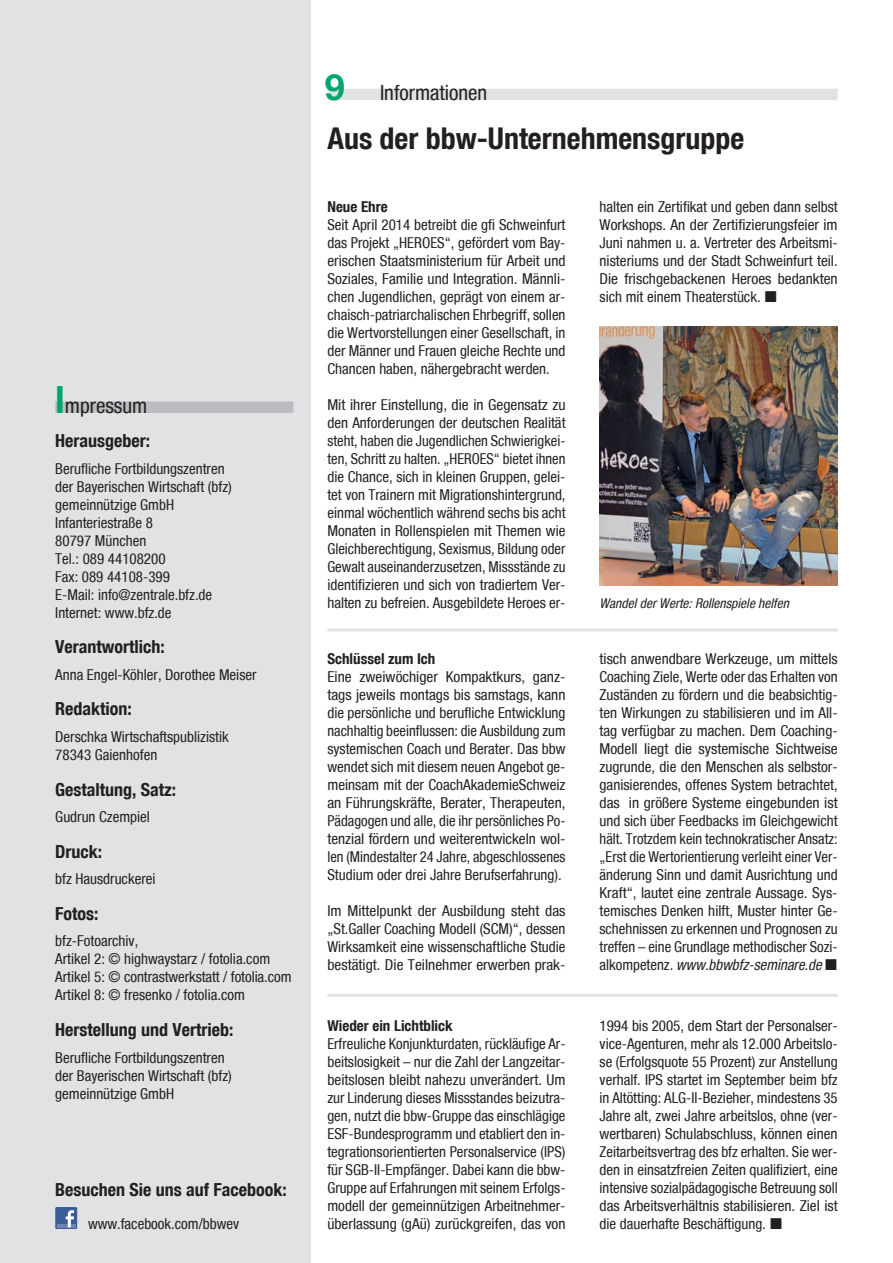
<style>
.page{position:relative;width:893px;height:1263px;background:#fff}
.page>*{position:absolute;margin:0;border:0;box-sizing:border-box;transform-origin:0 0}
.t1{font:700 36px "Helvetica Neue";color:#00a66e}
.t2{font:700 condensed 30px "Helvetica Neue";color:#231f20}
.t3{font:condensed 21px "Helvetica Neue";color:#231f20}
.t4{font:700 condensed 18px "Helvetica Neue";color:#231f20}
.t5{font:condensed 15px/18px "Helvetica Neue";color:#231f20;text-align:justify}
.t6{font:700 condensed 15px "Helvetica Neue";color:#231f20}
.t7{font:italic condensed 13.5px "Helvetica Neue";color:#231f20}
.s1{font-weight:700;font-size:37.5px;color:#00a66e}
.s2{font-style:italic}
</style>
<div class="page">
<div style="left:0;top:0;width:310px;height:1263px;background:#e1e2e4"></div>
<div style="left:327px;top:89px;width:511px;height:11px;background:#e1e2e4"></div>
<hr style="left:327px;top:628px;width:511px;height:3px;background:#e1e2e4">
<hr style="left:327px;top:994px;width:511px;height:3px;background:#e1e2e4">
<img style="left:600px;top:326px;width:238px;height:260px">
<div style="left:55px;top:401px;width:238px;height:12px;background:#bcbdc0"></div>
<div style="left:55px;top:1207px;width:22px;height:22px;background:#3b5b99"></div>
<hr style="left:57px;top:1224px;width:19px;height:3px;background:#6d84b3">
<svg style="left:66px;top:1210px;width:8px;height:17px"></svg>
<h3 class="t3" style="left:55px;top:393px;width:94px"><span class="s1">I</span>mpressum</h3>
<p class="t4" style="left:55px;top:430px;width:96px">Herausgeber:</p>
<p class="t5" style="left:55px;top:459px;width:178px;text-align:left">Berufliche Fortbildungszentren der Bayerischen Wirtschaft (bfz) gemeinnützige GmbH<br>Infanteriestraße 8<br>80797 München<br>Tel.: 089 44108200<br>Fax: 089 44108-399<br>E-Mail: info@zentrale.bfz.de<br>Internet: www.bfz.de</p>
<p class="t4" style="left:55px;top:636px;width:111px">Verantwortlich:</p>
<p class="t5" style="left:55px;top:665px;width:203px">Anna Engel-Köhler, Dorothee Meiser</p>
<p class="t4" style="left:55px;top:698px;width:78px">Redaktion:</p>
<p class="t5" style="left:55px;top:727px;width:175px">Derschka Wirtschaftspublizistik<br>78343 Gaienhofen</p>
<p class="t4" style="left:55px;top:778px;width:122px">Gestaltung, Satz:</p>
<p class="t5" style="left:55px;top:808px;width:96px">Gudrun Czempiel</p>
<p class="t4" style="left:55px;top:840px;width:48px">Druck:</p>
<p class="t5" style="left:55px;top:870px;width:102px">bfz Hausdruckerei</p>
<p class="t4" style="left:55px;top:902px;width:45px">Fotos:</p>
<p class="t5" style="left:55px;top:932px;width:238px;text-align:left">bfz-Fotoarchiv,<br>Artikel 2: © highwaystarz / fotolia.com Artikel 5: © contrastwerkstatt / fotolia.com Artikel 8: © fresenko / fotolia.com</p>
<p class="t4" style="left:55px;top:1019px;width:180px">Herstellung und Vertrieb:</p>
<p class="t5" style="left:55px;top:1048px;width:178px;text-align:left">Berufliche Fortbildungszentren der Bayerischen Wirtschaft (bfz) gemeinnützige GmbH</p>
<p class="t4" style="left:55px;top:1178px;width:233px">Besuchen Sie uns auf Facebook:</p>
<p class="t5" style="left:88px;top:1214px;width:153px">www.facebook.com/bbwev</p>
<h1 class="t1" style="left:325px;top:65px;width:22px">9</h1>
<h3 class="t3" style="left:380px;top:80px;width:109px">Informationen</h3>
<h2 class="t2" style="left:327px;top:120px;width:418px">Aus der bbw-Unternehmensgruppe</h2>
<p class="t6" style="left:327px;top:197px;width:62px">Neue Ehre</p>
<p class="t5" style="left:327px;top:215px;width:240px">Seit April 2014 betreibt die gfi Schweinfurt das Projekt „HEROES“, gefördert vom Bay&shy;erischen Staatsministerium für Arbeit und Soziales, Familie und Integration. Männli&shy;chen Jugendlichen, geprägt von einem ar&shy;chaisch-patriarchalischen Ehrbegriff, sollen die Wertvorstellungen einer Gesellschaft, in der Männer und Frauen gleiche Rechte und Chancen haben, nähergebracht werden.</p>
<p class="t5" style="left:327px;top:395px;width:240px">Mit ihrer Einstellung, die in Gegensatz zu den Anforderungen der deutschen Realität steht, haben die Jugendlichen Schwierigkei&shy;ten, Schritt zu halten. „HEROES“ bietet ihnen die Chance, sich in kleinen Gruppen, gelei&shy;tet von Trainern mit Migrationshintergrund, einmal wöchentlich während sechs bis acht Monaten in Rollenspielen mit Themen wie Gleichberechtigung, Sexismus, Bildung oder Gewalt auseinanderzusetzen, Missstände zu identifizieren und sich von tradiertem Ver&shy;halten zu befreien. Ausgebildete Heroes er-</p>
<p class="t6" style="left:327px;top:650px;width:109px">Schlüssel zum Ich</p>
<p class="t5" style="left:327px;top:668px;width:240px">Eine zweiwöchiger Kompaktkurs, ganz&shy;tags jeweils montags bis samstags, kann die persönliche und berufliche Entwicklung nachhaltig beeinflussen: die Ausbildung zum systemischen Coach und Berater. Das bbw wendet sich mit diesem neuen Angebot ge&shy;meinsam mit der CoachAkademieSchweiz an Führungskräfte, Berater, Therapeuten, Pädagogen und alle, die ihr persönliches Po&shy;tenzial fördern und weiterentwickeln wol&shy;len (Mindestalter 24 Jahre, abgeschlossenes Studium oder drei Jahre Berufserfahrung).</p>
<p class="t5" style="left:327px;top:902px;width:240px">Im Mittelpunkt der Ausbildung steht das „St.Galler Coaching Modell (SCM)“, dessen Wirksamkeit eine wissenschaftliche Studie bestätigt. Die Teilnehmer erwerben prak-</p>
<p class="t6" style="left:327px;top:1017px;width:127px">Wieder ein Lichtblick</p>
<p class="t5" style="left:327px;top:1035px;width:240px">Erfreuliche Konjunkturdaten, rückläufige Ar&shy;beitslosigkeit – nur die Zahl der Langzeitar&shy;beitslosen bleibt nahezu unverändert. Um zur Linderung dieses Missstandes beizutra&shy;gen, nutzt die bbw-Gruppe das einschlägige ESF-Bundesprogramm und etabliert den in&shy;tegrationsorientierten Personalservice (IPS) für SGB-II-Empfänger. Dabei kann die bbw-Gruppe auf Erfahrungen mit seinem Erfolgs&shy;modell der gemeinnützigen Arbeitnehmer&shy;überlassung (gAü) zurückgreifen, das von</p>
<p class="t5" style="left:600px;top:197px;width:240px">halten ein Zertifikat und geben dann selbst Workshops. An der Zertifizierungsfeier im Juni nahmen u. a. Vertreter des Arbeitsmi&shy;nisteriums und der Stadt Schweinfurt teil.<br>Die frischgebackenen Heroes bedankten sich mit einem Theaterstück.</p>
<p class="t7" style="left:600px;top:596px;width:191px">Wandel der Werte: Rollenspiele helfen</p>
<p class="t5" style="left:600px;top:650px;width:240px">tisch anwendbare Werkzeuge, um mittels Coaching Ziele, Werte oder das Erhalten von Zuständen zu fördern und die beabsichtig&shy;ten Wirkungen zu stabilisieren und im All&shy;tag verfügbar zu machen. Dem Coaching-Modell liegt die systemische Sichtweise zugrunde, die den Menschen als selbstor&shy;ganisierendes, offenes System betrachtet, das in größere Systeme eingebunden ist und sich über Feedbacks im Gleichgewicht hält. Trotzdem kein technokratischer Ansatz: „Erst die Wertorientierung verleiht einer Ver&shy;änderung Sinn und damit Ausrichtung und Kraft“, lautet eine zentrale Aussage. Sys&shy;temisches Denken hilft, Muster hinter Ge&shy;schehnissen zu erkennen und Prognosen zu treffen – eine Grundlage methodischer Sozi&shy;alkompetenz. <span class="s2">www.bbwbfz-seminare.de</span></p>
<p class="t5" style="left:600px;top:1017px;width:240px">1994 bis 2005, dem Start der Personalser&shy;vice-Agenturen, mehr als 12.000 Arbeitslo&shy;se (Erfolgsquote 55 Prozent) zur Anstellung verhalf. IPS startet im September beim bfz in Altötting: ALG-II-Bezieher, mindestens 35<br>Jahre alt, zwei Jahre arbeitslos, ohne (ver&shy;wertbaren) Schulabschluss, können einen Zeitarbeitsvertrag des bfz erhalten. Sie wer&shy;den in einsatzfreien Zeiten qualifiziert, eine intensive sozialpädagogische Betreuung soll das Arbeitsverhältnis stabilisieren. Ziel ist die dauerhafte Beschäftigung.</p>
</div>
